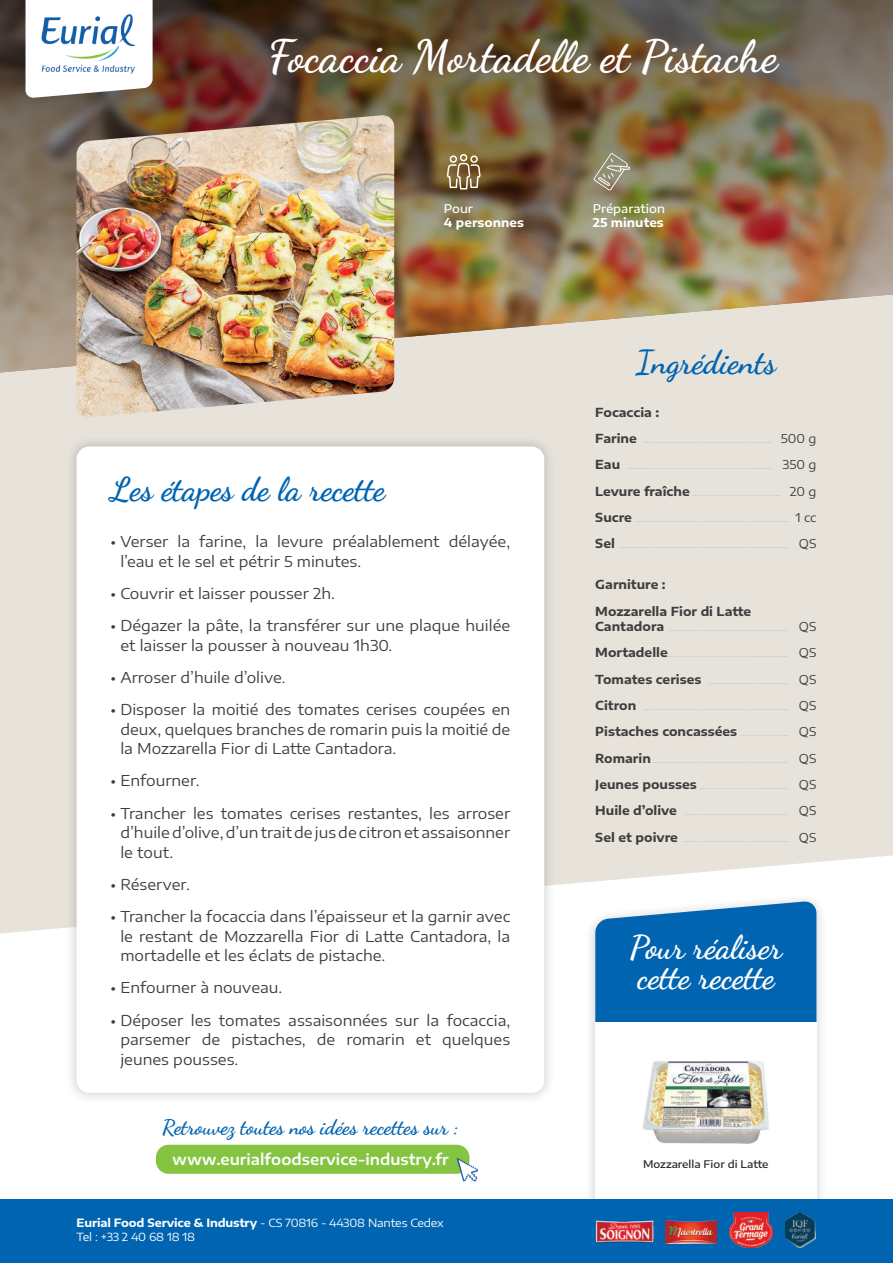
<style>
.page{position:relative;width:893px;height:1263px;background:#fff}
.page>*{position:absolute;margin:0;border:0;box-sizing:border-box;transform-origin:0 0}
.t1{font:700 45px "Dancing Script";color:#fff}
.t2{font:700 33px "Dancing Script";color:#0164b1}
.t3{font:700 33px/30px "Dancing Script";color:#fff}
.t4{font:700 21px "Dancing Script";color:#0164b1}
.t5{font:15px/19.5px "Encode Sans Expanded";color:#3e3e3f;text-align:justify}
.t6{font:600 15px "Encode Sans Expanded";color:#fff}
.t7{font:100 12.3px/26.4px "Encode Sans Expanded";color:#939598}
.t8{font:700 12.3px/26.4px "Encode Sans Expanded";color:#3e3e3f}
.t9{font:700 12px "Encode Sans Expanded";color:#fff}
.t10{font:500 12px "Encode Sans Expanded";color:#fff}
.t11{font:11.25px/13.5px "Encode Sans Expanded";letter-spacing:-.015em;color:#fff}
.t12{font:500 10.5px "Encode Sans Expanded";color:#231f20}
.s1{font-weight:700}
.s2{font-weight:700;color:#3e3e3f}
.s3{font-weight:400;color:#3e3e3f}
</style>
<div class="page">
<div style="left:0;top:373px;width:893px;height:560px;background:#e7e3db"></div>
<svg style="left:584px;top:888px;width:244px;height:311px"></svg>
<svg style="left:595px;top:901px;width:221px;height:121px;background:#146fb6"></svg>
<div style="left:595px;top:1022px;width:221px;height:208px;background:#fff"></div>
<img style="left:0;top:0;width:893px;height:373px">
<div style="left:65px;top:435px;width:491px;height:669px;background:#231f20;opacity:.25"></div>
<div style="left:77px;top:446px;width:467px;height:647px;background:#fff;border-radius:13px"></div>
<div style="left:0;top:1199px;width:893px;height:64px;background:#0164b1"></div>
<img style="left:77px;top:115px;width:317px;height:303px">
<svg style="left:26px;top:0;width:127px;height:98px"></svg>
<img style="left:40px;top:13px;width:97px;height:61px">
<img style="left:588px;top:1197px;width:66px;height:47px">
<img style="left:666px;top:1220px;width:50px;height:23px">
<img style="left:730px;top:1212px;width:42px;height:35px">
<img style="left:785px;top:1212px;width:30px;height:35px">
<svg style="left:593px;top:153px;width:38px;height:38px"></svg>
<div style="left:156px;top:1145px;width:313px;height:29px;background:#84c440;border-radius:13px"></div>
<svg style="left:457px;top:1158px;width:21px;height:23px"></svg>
<svg style="left:447px;top:154px;width:34px;height:36px"></svg>
<img style="left:642px;top:1061px;width:127px;height:83px">
<h1 class="t1" style="left:268px;top:28px;width:511px">Focaccia Mortadelle et Pistache</h1>
<p class="t10" style="left:444px;top:203px;width:31px">Pour</p>
<p class="t9" style="left:444px;top:217px;width:81px">4 personnes</p>
<h2 class="t2" style="left:111px;top:476px;width:276px">Les étapes de la recette</h2>
<p class="t5" style="left:120px;top:533px;width:391px;text-indent:-10px">• Verser la farine, la levure préalablement délayée, l’eau et le sel et pétrir 5 minutes.</p>
<p class="t5" style="left:111px;top:585px;width:226px">• Couvrir et laisser pousser 2h.</p>
<p class="t5" style="left:120px;top:617px;width:391px;text-indent:-10px">• Dégazer la pâte, la transférer sur une plaque huilée et laisser la pousser à nouveau 1h30.</p>
<p class="t5" style="left:111px;top:669px;width:177px">• Arroser d’huile d’olive.</p>
<p class="t5" style="left:120px;top:701px;width:391px;text-indent:-10px">• Disposer la moitié des tomates cerises coupées en deux, quelques branches de romarin puis la moitié de la Mozzarella Fior di Latte Cantadora.</p>
<p class="t5" style="left:111px;top:772px;width:91px">• Enfourner.</p>
<p class="t5" style="left:120px;top:804px;width:391px;text-indent:-10px">• Trancher les tomates cerises restantes, les arroser d’huile d’olive, d’un trait de jus de citron et assaisonner le tout.</p>
<p class="t5" style="left:111px;top:876px;width:81px">• Réserver.</p>
<p class="t5" style="left:120px;top:908px;width:391px;text-indent:-10px">• Trancher la focaccia dans l’épaisseur et la garnir avec le restant de Mozzarella Fior di Latte Cantadora, la mortadelle et les éclats de pistache.</p>
<p class="t5" style="left:111px;top:979px;width:173px">• Enfourner à nouveau.</p>
<p class="t5" style="left:120px;top:1011px;width:391px;text-indent:-10px">• Déposer les tomates assaisonnées sur la focaccia, parsemer de pistaches, de romarin et quelques jeunes pousses.</p>
<h3 class="t4" style="left:162px;top:1119px;width:298px">Retrouvez toutes nos idées recettes sur :</h3>
<p class="t6" style="left:172px;top:1152px;width:278px">www.eurialfoodservice-industry.fr</p>
<p class="t11" style="left:77px;top:1217px;width:369px"><span class="s1">Eurial Food Service &amp; Industry</span> - CS 70816 - 44308 Nantes Cedex<br>Tel : +33 2 40 68 18 18</p>
<p class="t10" style="left:593px;top:203px;width:74px">Préparation</p>
<p class="t9" style="left:593px;top:217px;width:73px">25 minutes</p>
<h2 class="t2" style="left:636px;top:349px;width:142px">Ingrédients</h2>
<p class="t7" style="left:595px;top:400px;width:223px"><span class="s2">Focaccia :<br>Farine</span> ………………………………………… <span class="s3">500 g<br></span><span class="s2">Eau</span> ……………………………………………… <span class="s3">350 g<br></span><span class="s2">Levure fraîche</span> …………………………… <span class="s3">20 g<br></span><span class="s2">Sucre</span> ………………………………………………… <span class="s3">1 cc<br></span><span class="s2">Sel</span> ……………………………………………………… <span class="s3">QS</span></p>
<p class="t8" style="left:595px;top:572px;width:158px">Garniture :<br>Mozzarella Fior di Latte</p>
<p class="t7" style="left:595px;top:614px;width:223px;text-align:justify"><span class="s2">Cantadora</span> ……………………………………… <span class="s3">QS </span><span class="s2">Mortadelle</span> ……………………………………… <span class="s3">QS </span><span class="s2">Tomates cerises</span> ………………………… <span class="s3">QS </span><span class="s2">Citron</span> ……………………………………………… <span class="s3">QS </span><span class="s2">Pistaches concassées</span> ……………… <span class="s3">QS </span><span class="s2">Romarin</span> …………………………………………… <span class="s3">QS </span><span class="s2">Jeunes pousses</span> …………………………… <span class="s3">QS </span><span class="s2">Huile d’olive</span> ………………………………… <span class="s3">QS </span><span class="s2">Sel et poivre</span> ………………………………… <span class="s3">QS</span></p>
<h2 class="t3" style="left:630px;top:936px;width:154px">Pour réaliser cette recette</h2>
<p class="t12" style="left:643px;top:1160px;width:127px">Mozzarella Fior di Latte</p>
</div>
